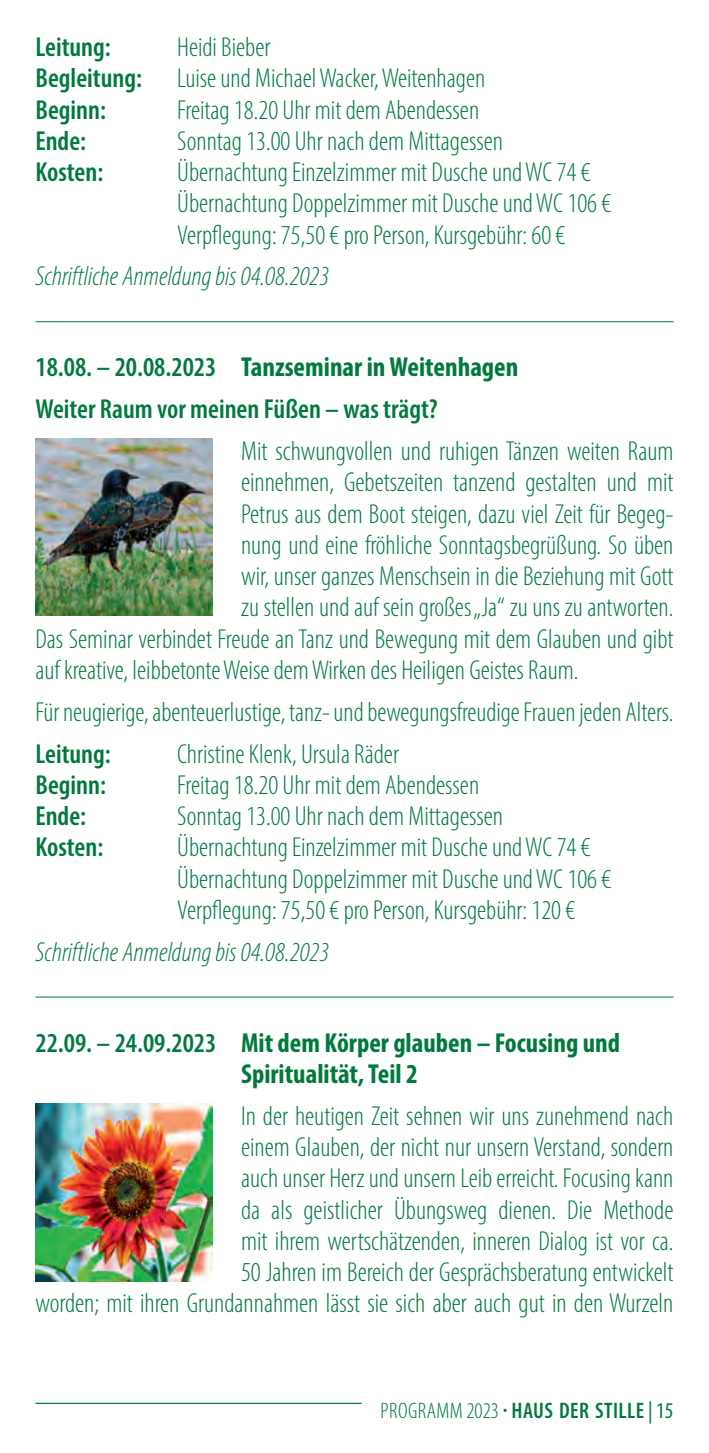
<style>
.page{position:relative;width:709px;height:1453px;background:#fff}
.page>*{position:absolute;margin:0;border:0;box-sizing:border-box;transform-origin:0 0}
.t1{font:300 condensed 27.5px/31.2px "Myriad Pro";color:#00793d}
.t2{font:600 condensed 27.5px/42px "Myriad Pro";color:#00793d}
.t3{font:italic 300 condensed 27.5px "Myriad Pro";color:#00793d}
.t4{font:700 condensed 27.5px/31.2px "Myriad Pro";color:#00793d;text-align:center}
.t5{font:600 condensed 22.5px "Myriad Pro";letter-spacing:.02em;color:#00793d}
.s1{font-weight:700}
.s2{font-weight:600}
.s3{font-weight:300}
.s4{font-weight:400}
</style>
<div class="page">
<img style="left:35px;top:438px;width:178px;height:178px">
<img style="left:35px;top:1104px;width:178px;height:177px">
<hr style="left:35px;top:1403px;width:326px;height:1px;background:#00793d">
<hr style="left:35px;top:321px;width:638px;height:1px;background:#00793d">
<hr style="left:35px;top:996px;width:638px;height:1px;background:#00793d">
<p class="t2" style="left:35px;top:25px;width:77px">Leitung:</p>
<p class="t1" style="left:177px;top:31px;width:95px">Heidi Bieber</p>
<p class="t2" style="left:35px;top:57px;width:108px">Begleitung:</p>
<p class="t1" style="left:177px;top:62px;width:309px">Luise und Michael Wacker, Weitenhagen</p>
<p class="t2" style="left:35px;top:88px;width:72px">Beginn:</p>
<p class="t1" style="left:177px;top:94px;width:303px">Freitag 18.20 Uhr mit dem Abendessen</p>
<p class="t2" style="left:35px;top:119px;width:52px">Ende:</p>
<p class="t1" style="left:177px;top:125px;width:327px">Sonntag 13.00 Uhr nach dem Mittagessen</p>
<p class="t2" style="left:35px;top:150px;width:69px">Kosten:</p>
<p class="t1" style="left:177px;top:156px;width:435px">Übernachtung Einzelzimmer mit Dusche und WC 74 €<br>Übernachtung Doppelzimmer mit Dusche und WC 106 €<br>Verpflegung: 75,50 € pro Person, Kursgebühr: 60 €</p>
<p class="t3" style="left:35px;top:260px;width:295px">Schriftliche Anmeldung bis 04.08.2023</p>
<p class="t2" style="left:35px;top:346px;width:484px">18.08. – 20.08.2023 <span class="s1">Tanzseminar in Weitenhagen<br></span>Weiter Raum vor meinen Füßen – was trägt?</p>
<p class="t1" style="left:241px;top:435px;width:434px">Mit schwungvollen und ruhigen Tänzen weiten Raum</p>
<p class="t1" style="left:241px;top:466px;width:434px">einnehmen, Gebetszeiten tanzend gestalten und mit</p>
<p class="t1" style="left:241px;top:498px;width:434px">Petrus aus dem Boot steigen, dazu viel Zeit für Begeg-</p>
<p class="t1" style="left:241px;top:529px;width:434px">nung und eine fröhliche Sonntagsbegrüßung. So üben</p>
<p class="t1" style="left:241px;top:560px;width:434px">wir, unser ganzes Menschsein in die Beziehung mit Gott</p>
<p class="t1" style="left:241px;top:591px;width:434px">zu stellen und auf sein großes „Ja“ zu uns zu antworten.</p>
<p class="t1" style="left:35px;top:623px;width:639px">Das Seminar verbindet Freude an Tanz und Bewegung mit dem Glauben und gibt</p>
<p class="t1" style="left:35px;top:654px;width:544px">auf kreative, leibbetonte Weise dem Wirken des Heiligen Geistes Raum.</p>
<p class="t1" style="left:35px;top:696px;width:639px">Für neugierige, abenteuerlustige, tanz- und bewegungsfreudige Frauen jeden Alters.</p>
<p class="t2" style="left:35px;top:732px;width:77px">Leitung:</p>
<p class="t1" style="left:177px;top:738px;width:223px">Christine Klenk, Ursula Räder</p>
<p class="t2" style="left:35px;top:763px;width:72px">Beginn:</p>
<p class="t1" style="left:177px;top:769px;width:303px">Freitag 18.20 Uhr mit dem Abendessen</p>
<p class="t2" style="left:35px;top:794px;width:52px">Ende:</p>
<p class="t1" style="left:177px;top:800px;width:327px">Sonntag 13.00 Uhr nach dem Mittagessen</p>
<p class="t2" style="left:35px;top:826px;width:69px">Kosten:</p>
<p class="t1" style="left:177px;top:831px;width:435px">Übernachtung Einzelzimmer mit Dusche und WC 74 €<br>Übernachtung Doppelzimmer mit Dusche und WC 106 €<br>Verpflegung: 75,50 € pro Person, Kursgebühr: 120 €</p>
<p class="t3" style="left:35px;top:935px;width:295px">Schriftliche Anmeldung bis 04.08.2023</p>
<p class="t4" style="left:35px;top:1026px;width:586px"><span class="s2">22.09. – 24.09.2023</span> Mit dem Körper glauben – Focusing und<br>Spiritualität, Teil 2</p>
<p class="t1" style="left:35px;top:1100px;width:639px;text-align:right">In der heutigen Zeit sehnen wir uns zunehmend nach<br>einem Glauben, der nicht nur unsern Verstand, sondern<br>auch unser Herz und unsern Leib erreicht. Focusing kann<br>da als geistlicher Übungsweg dienen. Die Methode<br>mit ihrem wertschätzenden, inneren Dialog ist vor ca.<br>50 Jahren im Bereich der Gesprächsberatung entwickelt<br>worden; mit ihren Grundannahmen lässt sie sich aber auch gut in den Wurzeln</p>
<p class="t5" style="left:380px;top:1396px;width:294px"><span class="s3">PROGRAMM 2023</span> · HAUS DER STILLE<span class="s4">| 15</span></p>
</div>
